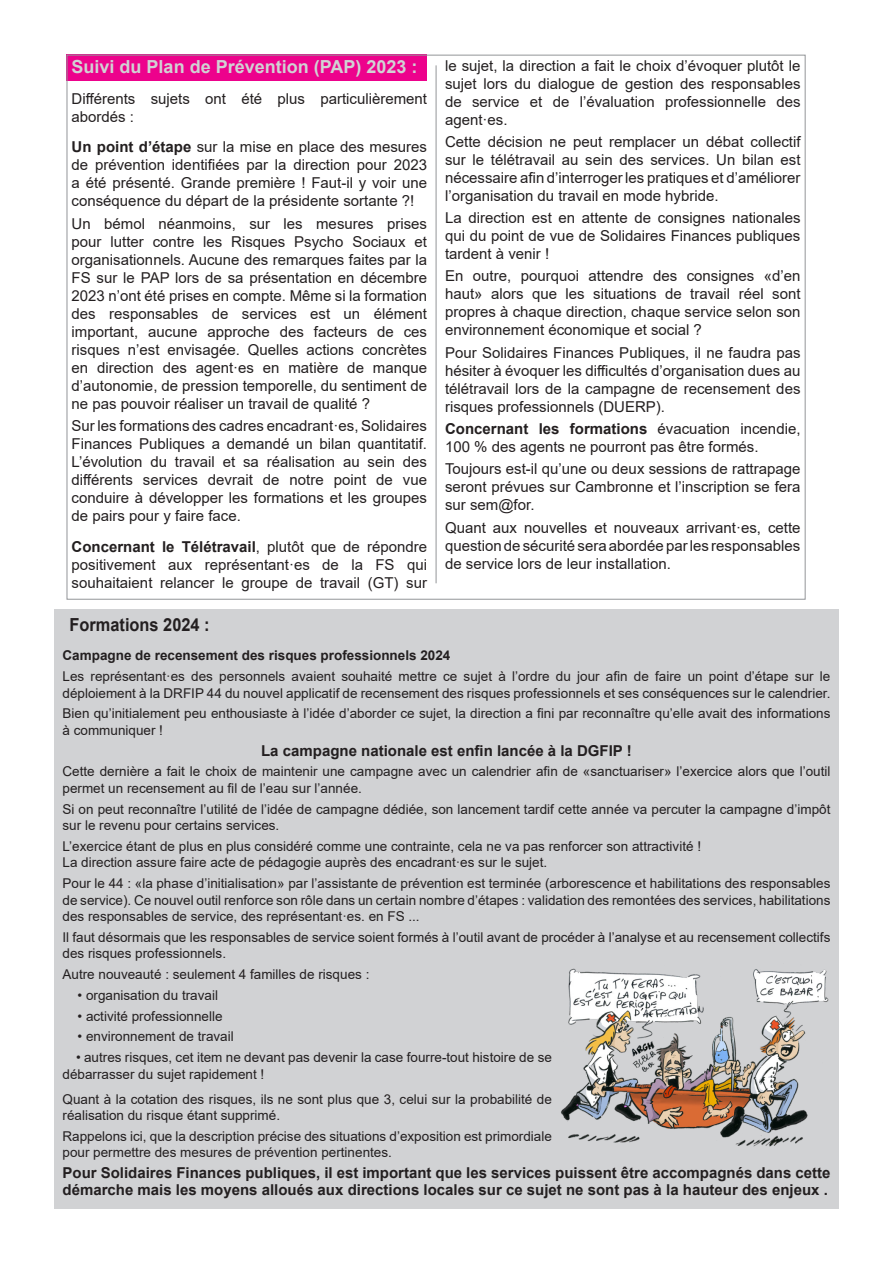
<style>
.page{position:relative;width:893px;height:1263px;background:#fff}
.page>*{position:absolute;margin:0;border:0;box-sizing:border-box;transform-origin:0 0}
.t1{font:700 18px "Arial";color:#d1d2d4}
.t2{font:700 18px "Arial";color:#231f20;scale:.91 1}
.t3{font:15px/18px "Arial";color:#231f20;text-align:justify}
.t4{font:700 15px/16.5px "Arial";color:#231f20}
.t5{font:13.5px/16.5px "Arial";color:#231f20}
.t6{font:700 13.5px "Arial";color:#231f20}
.s1{font-weight:700}
</style>
<div class="page">
<div style="left:67px;top:55px;width:360px;height:26px;background:#ed028c"></div>
<div style="left:54px;top:609px;width:785px;height:600px;background:#d1d2d4"></div>
<hr style="left:436px;top:65px;width:1px;height:518px;background:#939598">
<img style="left:561px;top:968px;width:268px;height:179px">
<p class="t1" style="left:72px;top:54px;width:347px">Suivi du Plan de Prévention (PAP) 2023 :</p>
<p class="t3" style="left:72px;top:89px;width:357px">Différents sujets ont été plus particulièrement abordés :</p>
<p class="t3" style="left:72px;top:138px;width:357px"><span class="s1">Un point d’étape</span> sur la mise en place des mesures de prévention identifiées par la direction pour 2023 a été présenté. Grande première ! Faut-il y voir une conséquence du départ de la présidente sortante ?!</p>
<p class="t3" style="left:72px;top:214px;width:357px">Un bémol néanmoins, sur les mesures prises pour lutter contre les Risques Psycho Sociaux et organisationnels. Aucune des remarques faites par la FS sur le PAP lors de sa présentation en décembre 2023 n’ont été prises en compte. Même si la formation des responsables de services est un élément important, aucune approche des facteurs de ces risques n’est envisagée. Quelles actions concrètes en direction des agent·es en matière de manque d’autonomie, de pression temporelle, du sentiment de ne pas pouvoir réaliser un travail de qualité ?</p>
<p class="t3" style="left:72px;top:417px;width:357px">Sur les formations des cadres encadrant·es, Solidaires Finances Publiques a demandé un bilan quantitatif.<br>L’évolution du travail et sa réalisation au sein des différents services devrait de notre point de vue conduire à développer les formations et les groupes de pairs pour y faire face.</p>
<p class="t3" style="left:72px;top:537px;width:357px"><span class="s1">Concernant le Télétravail</span>, plutôt que de répondre positivement aux représentant·es de la FS qui souhaitaient relancer le groupe de travail (GT) sur</p>
<p class="t3" style="left:445px;top:56px;width:357px">le sujet, la direction a fait le choix d’évoquer plutôt le sujet lors du dialogue de gestion des responsables de service et de l’évaluation professionnelle des agent·es.</p>
<p class="t3" style="left:445px;top:133px;width:357px">Cette décision ne peut remplacer un débat collectif sur le télétravail au sein des services. Un bilan est nécessaire afin d’interroger les pratiques et d’améliorer l’organisation du travail en mode hybride.</p>
<p class="t3" style="left:445px;top:209px;width:357px">La direction est en attente de consignes nationales qui du point de vue de Solidaires Finances publiques tardent à venir !</p>
<p class="t3" style="left:445px;top:267px;width:357px">En outre, pourquoi attendre des consignes «d’en haut» alors que les situations de travail réel sont propres à chaque direction, chaque service selon son environnement économique et social ?</p>
<p class="t3" style="left:445px;top:343px;width:357px">Pour Solidaires Finances Publiques, il ne faudra pas hésiter à évoquer les difficultés d’organisation dues au télétravail lors de la campagne de recensement des risques professionnels (DUERP).</p>
<p class="t3" style="left:445px;top:420px;width:357px"><span class="s1">Concernant les formations</span> évacuation incendie,<br>100 % des agents ne pourront pas être formés.</p>
<p class="t3" style="left:445px;top:460px;width:357px">Toujours est-il qu’une ou deux sessions de rattrapage seront prévues sur Cambronne et l’inscription se fera sur sem@for.</p>
<p class="t3" style="left:445px;top:518px;width:357px">Quant aux nouvelles et nouveaux arrivant·es, cette question de sécurité sera abordée par les responsables de service lors de leur installation.</p>
<p class="t2" style="left:70px;top:612px;width:156px">Formations 2024 :</p>
<p class="t6" style="left:63px;top:646px;width:389px">Campagne de recensement des risques professionnels 2024</p>
<p class="t5" style="left:63px;top:668px;width:769px">Les représentant·es des personnels avaient souhaité mettre ce sujet à l’ordre du jour afin de faire un point d’étape sur le déploiement à la DRFIP 44 du nouvel applicatif de recensement des risques professionnels et ses conséquences sur le calendrier.</p>
<p class="t5" style="left:63px;top:705px;width:769px">Bien qu’initialement peu enthousiaste à l’idée d’aborder ce sujet, la direction a fini par reconnaître qu’elle avait des informations à communiquer !</p>
<p class="t4" style="left:261px;top:742px;width:372px">La campagne nationale est enfin lancée à la DGFIP !</p>
<p class="t5" style="left:63px;top:763px;width:769px">Cette dernière a fait le choix de maintenir une campagne avec un calendrier afin de «sanctuariser» l’exercice alors que l’outil permet un recensement au fil de l’eau sur l’année.</p>
<p class="t5" style="left:63px;top:800px;width:769px">Si on peut reconnaître l’utilité de l’idée de campagne dédiée, son lancement tardif cette année va percuter la campagne d’impôt sur le revenu pour certains services.</p>
<p class="t5" style="left:63px;top:838px;width:640px">L’exercice étant de plus en plus considéré comme une contrainte, cela ne va pas renforcer son attractivité !</p>
<p class="t5" style="left:63px;top:854px;width:486px">La direction assure faire acte de pédagogie auprès des encadrant·es sur le sujet.</p>
<p class="t5" style="left:63px;top:875px;width:769px;text-align:justify">Pour le 44 : «la phase d’initialisation» par l’assistante de prévention est terminée (arborescence et habilitations des responsables de service). Ce nouvel outil renforce son rôle dans un certain nombre d’étapes : validation des remontées des services, habilitations des responsables de service, des représentant·es. en FS ...</p>
<p class="t5" style="left:63px;top:929px;width:769px">Il faut désormais que les responsables de service soient formés à l’outil avant de procéder à l’analyse et au recensement collectifs des risques professionnels.</p>
<p class="t5" style="left:63px;top:966px;width:308px">Autre nouveauté : seulement 4 familles de risques :</p>
<p class="t5" style="left:78px;top:987px;width:142px">• organisation du travail</p>
<p class="t5" style="left:78px;top:1008px;width:147px">• activité professionnelle</p>
<p class="t5" style="left:78px;top:1028px;width:158px">• environnement de travail</p>
<p class="t5" style="left:63px;top:1049px;width:491px;text-indent:13px">• autres risques, cet item ne devant pas devenir la case fourre-tout histoire de se débarrasser du sujet rapidement !</p>
<p class="t5" style="left:63px;top:1091px;width:491px">Quant à la cotation des risques, ils ne sont plus que 3, celui sur la probabilité de réalisation du risque étant supprimé.</p>
<p class="t5" style="left:63px;top:1128px;width:491px">Rappelons ici, que la description précise des situations d’exposition est primordiale pour permettre des mesures de prévention pertinentes.</p>
<p class="t4" style="left:63px;top:1165px;width:769px">Pour Solidaires Finances publiques, il est important que les services puissent être accompagnés dans cette démarche mais les moyens alloués aux directions locales sur ce sujet ne sont pas à la hauteur des enjeux .</p>
</div>
